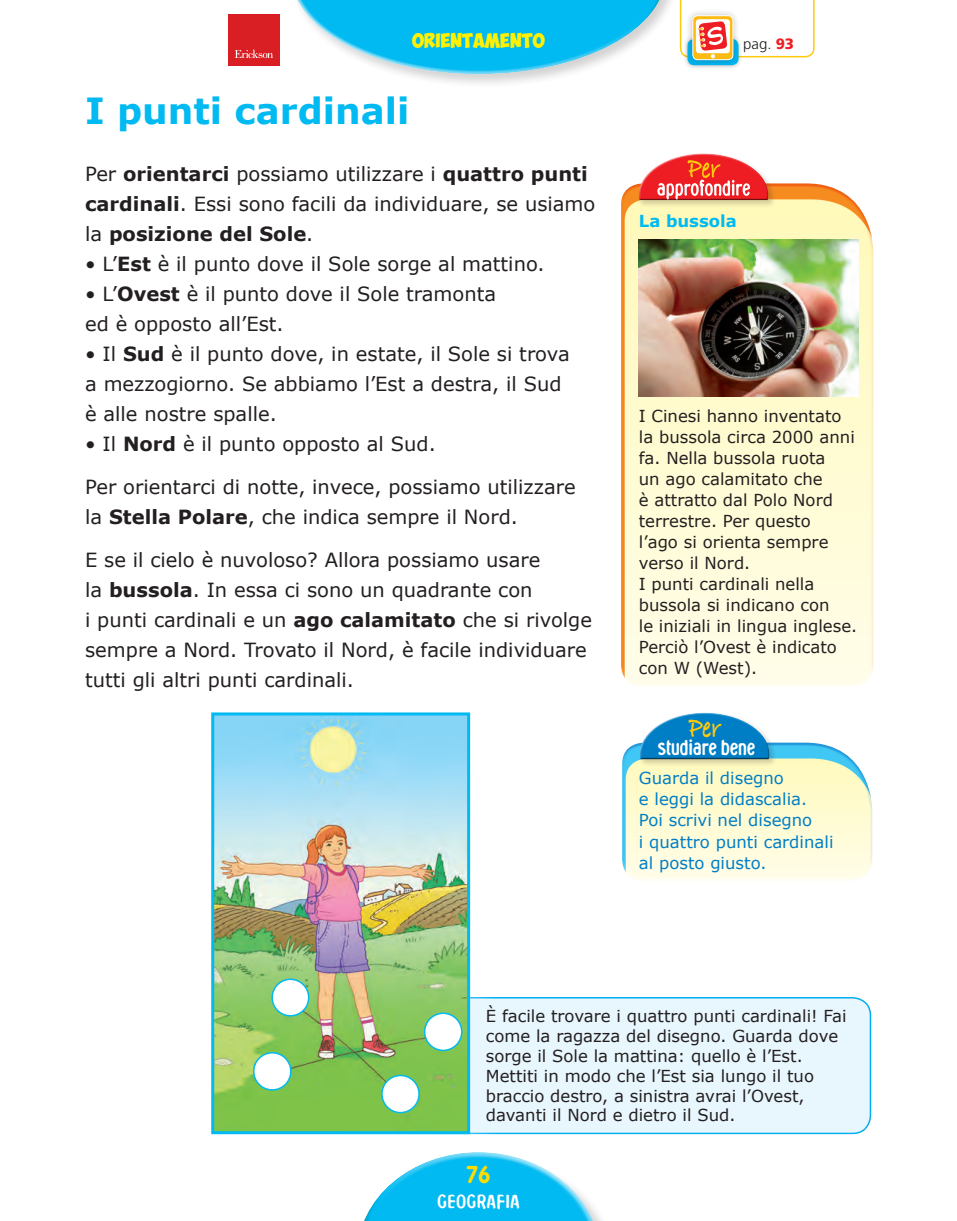
<style>
.page{position:relative;width:957px;height:1221px;background:#fff}
.page>*{position:absolute;margin:0;border:0;box-sizing:border-box;transform-origin:0 0}
.t1{font:700 36px "Verdana";color:#00baf1}
.t2{font:30.75px "Bradley Hand ITCTT Bold";color:#feca0a;scale:.8 1}
.t3{font:700 24px "Oculus";letter-spacing:-.02em;color:#fff;scale:.8 1}
.t4{font:700 24px "VAG Rounded";color:#ffdc01;scale:.9 1}
.t5{font:700 21.3px "Oculus";color:#fff;scale:.93 1}
.t6{font:19.5px/30px "Verdana";color:#231f20}
.t7{font:700 19.05px "obelixmpopentype";color:#fff101;scale:.93 1}
.t8{font:16.5px/21px "Verdana";color:#231f20}
.t9{font:16.5px/21px "Verdana";color:#007ec5}
.t10{font:700 16.5px "Verdana";color:#00baf1}
.t11{font:300 15px "Frutiger";color:#231f20}
.s1{font-weight:900;color:#ee1d23}
.s2{font-weight:700}
</style>
<div class="page">
<div style="left:271px;top:997px;width:599px;height:136px;background:#e8f6fd;border-radius:18px"></div>
<div style="left:270px;top:996px;width:601px;height:138px;border:2px solid #00aeef;border-radius:18px"></div>
<img style="left:215px;top:716px;width:251px;height:414px">
<div style="left:382px;top:1075px;width:37px;height:37px;background:#fff;border-radius:50%"></div>
<div style="left:381px;top:1074px;width:39px;height:39px;border:2px solid #00baf1;border-radius:50%"></div>
<div style="left:254px;top:1052px;width:37px;height:37px;background:#fff;border-radius:50%"></div>
<div style="left:253px;top:1051px;width:38px;height:39px;border:2px solid #00baf1;border-radius:50%"></div>
<div style="left:425px;top:1013px;width:37px;height:37px;background:#fff;border-radius:50%"></div>
<div style="left:424px;top:1012px;width:38px;height:39px;border:2px solid #00baf1;border-radius:50%"></div>
<div style="left:272px;top:979px;width:37px;height:36px;background:#fff;border-radius:50%"></div>
<div style="left:271px;top:978px;width:38px;height:38px;border:2px solid #00baf1;border-radius:50%"></div>
<div style="left:211px;top:712px;width:259px;height:422px;border:3px solid #00baf1"></div>
<div style="left:617px;top:665px;width:260px;height:26px;background:#fff;opacity:.75"></div>
<div style="left:616px;top:179px;width:261px;height:491px;background:#f15921;opacity:.5"></div>
<div style="left:637px;top:152px;width:139px;height:56px;background:#231f20;opacity:.2"></div>
<div style="left:636px;top:151px;width:130px;height:50px;background:#fff"></div>
<div style="left:637px;top:173px;width:133px;height:28px;background:#231f20;opacity:.75"></div>
<svg style="left:639px;top:153px;width:129px;height:47px"></svg>
<img style="left:639px;top:240px;width:219px;height:156px">
<svg style="left:622px;top:742px;width:250px;height:138px;background:#f1f6d6"></svg>
<div style="left:637px;top:710px;width:130px;height:49px;background:#fff;opacity:.75"></div>
<div style="left:638px;top:732px;width:133px;height:27px;background:#231f20;opacity:.75"></div>
<svg style="left:680px;top:0;width:134px;height:68px"></svg>
<div style="left:289px;top:0;width:391px;height:89px;background:#231f20;opacity:.2"></div>
<svg style="left:653px;top:27px;width:13px;height:47px"></svg>
<div style="left:287px;top:0;width:366px;height:76px;background:#fff;opacity:.75"></div>
<div style="left:297px;top:0;width:373px;height:27px;background:#f36e21;opacity:.5"></div>
<div style="left:366px;top:1145px;width:240px;height:75px;background:#fff;opacity:.75"></div>
<div style="left:350px;top:1190px;width:247px;height:30px;background:#f36e21;opacity:.5"></div>
<div style="left:228px;top:14px;width:51px;height:51px;background:#d91e24"></div>
<svg style="left:235px;top:50px;width:38px;height:8px"></svg>
<p class="t7" style="left:412px;top:28px;width:144px">ORIENTAMENTO</p>
<p class="t11" style="left:743px;top:36px;width:52px">pag. <span class="s1">93</span></p>
<h1 class="t1" style="left:85px;top:88px;width:326px">I punti cardinali</h1>
<p class="t6" style="left:85px;top:158px;width:512px">Per <span class="s2">orientarci</span> possiamo utilizzare i <span class="s2">quattro punti cardinali</span>. Essi sono facili da individuare, se usiamo la <span class="s2">posizione del Sole</span>.</p>
<p class="t6" style="left:85px;top:248px;width:461px">• L’<span class="s2">Est</span> è il punto dove il Sole sorge al mattino.</p>
<p class="t6" style="left:85px;top:278px;width:412px">• L’<span class="s2">Ovest</span> è il punto dove il Sole tramonta ed è opposto all’Est.</p>
<p class="t6" style="left:85px;top:338px;width:486px">• Il <span class="s2">Sud</span> è il punto dove, in estate, il Sole si trova a mezzogiorno. Se abbiamo l’Est a destra, il Sud è alle nostre spalle.</p>
<p class="t6" style="left:85px;top:422px;width:492px;line-height:42.8px">• Il <span class="s2">Nord</span> è il punto opposto al Sud.<br>Per orientarci di notte, invece, possiamo utilizzare</p>
<p class="t6" style="left:85px;top:495px;width:457px;line-height:42.8px">la <span class="s2">Stella Polare</span>, che indica sempre il Nord.<br>E se il cielo è nuvoloso? Allora possiamo usare</p>
<p class="t6" style="left:85px;top:574px;width:508px">la <span class="s2">bussola</span>. In essa ci sono un quadrante con<br>i punti cardinali e un <span class="s2">ago calamitato</span> che si rivolge sempre a Nord. Trovato il Nord, è facile individuare tutti gli altri punti cardinali.</p>
<p class="t10" style="left:639px;top:211px;width:100px">La bussola</p>
<p class="t8" style="left:639px;top:405px;width:220px">I Cinesi hanno inventato la bussola circa 2000 anni fa. Nella bussola ruota<br>un ago calamitato che<br>è attratto dal Polo Nord terrestre. Per questo<br>l’ago si orienta sempre verso il Nord.<br>I punti cardinali nella bussola si indicano con<br>le iniziali in lingua inglese.<br>Perciò l’Ovest è indicato con W (West).</p>
<h2 class="t2" style="left:689px;top:709px;width:41px">Per</h2>
<p class="t9" style="left:639px;top:767px;width:196px">Guarda il disegno<br>e leggi la didascalia.<br>Poi scrivi nel disegno<br>i quattro punti cardinali al posto giusto.</p>
<p class="t3" style="left:658px;top:735px;width:123px">studiare bene</p>
<p class="t8" style="left:486px;top:1005px;width:362px;line-height:19.8px">È facile trovare i quattro punti cardinali! Fai come la ragazza del disegno. Guarda dove sorge il Sole la mattina: quello è l’Est.<br>Mettiti in modo che l’Est sia lungo il tuo braccio destro, a sinistra avrai l’Ovest, davanti il Nord e dietro il Sud.</p>
<p class="t4" style="left:466px;top:1160px;width:28px">76</p>
<p class="t5" style="left:437px;top:1190px;width:91px">GEOGRAFIA</p>
</div>
